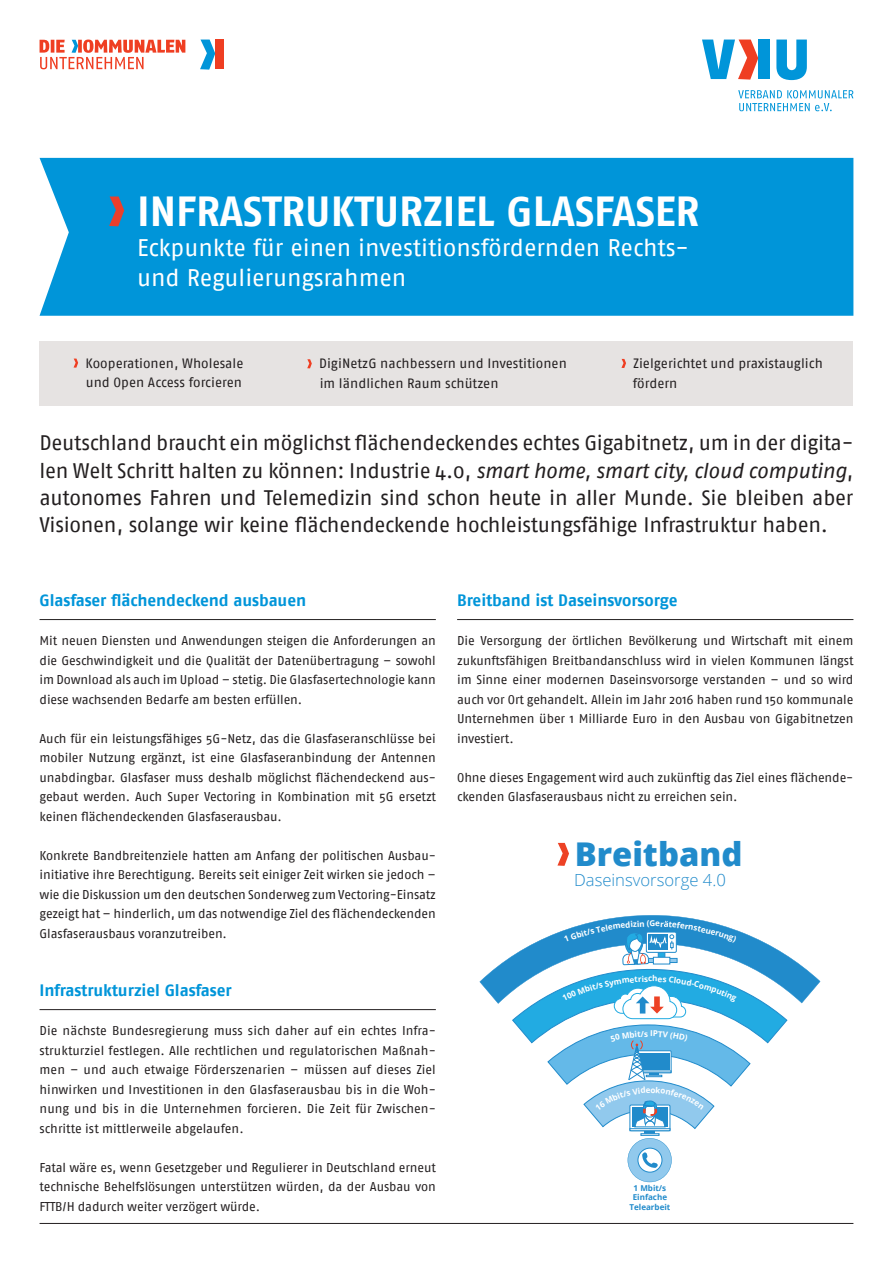
<style>
.page{position:relative;width:893px;height:1263px;background:#fff}
.page>*{position:absolute;margin:0;border:0;box-sizing:border-box;transform-origin:0 0}
.t1{font:700 42px "Fago No";color:#fff}
.t2{font:800 32.7px "Open Sans";color:#218bcb}
.t3{font:24px/30px "Fago No";letter-spacing:-.005em;color:#fff}
.t4{font:21px/27.3px "Fago No";letter-spacing:-.015em;color:#231f20;text-align:justify}
.t5{font:300 16.65px "Open Sans";color:#218bcb}
.t6{font:700 16.5px "Fago No";letter-spacing:-.005em;color:#0095d9}
.t7{font:13.5px/19.5px "Fago No Regular LF";color:#231f20}
.t8{font:12.75px/19.5px "Fago No";letter-spacing:-.01em;color:#231f20;text-align:justify}
.t9{font:700 8.1px/9.8px "Open Sans";color:#218bcb;text-align:center}
.t10{font:700 8.1px "Open Sans";color:#fff}
.s1{font-style:italic}
</style>
<div class="page">
<hr style="left:40px;top:1223px;width:813px;height:1px;background:#231f20">
<div style="left:40px;top:158px;width:813px;height:158px;background:#0095d9"></div>
<hr style="left:40px;top:619px;width:396px;height:1px;background:#231f20">
<hr style="left:40px;top:1009px;width:396px;height:1px;background:#231f20">
<hr style="left:457px;top:619px;width:396px;height:1px;background:#231f20">
<svg style="left:776px;top:40px;width:31px;height:40px"></svg>
<div style="left:758px;top:40px;width:12px;height:39px;background:#0095d9"></div>
<svg style="left:702px;top:40px;width:56px;height:40px"></svg>
<svg style="left:738px;top:90px;width:115px;height:21px"></svg>
<div style="left:215px;top:40px;width:9px;height:29px;background:#ef3e22"></div>
<svg style="left:200px;top:40px;width:15px;height:30px"></svg>
<svg style="left:40px;top:40px;width:145px;height:29px"></svg>
<svg style="left:109px;top:196px;width:15px;height:30px"></svg>
<div style="left:40px;top:341px;width:813px;height:65px;background:#e6e3e2"></div>
<svg style="left:74px;top:359px;width:4px;height:9px"></svg>
<svg style="left:307px;top:359px;width:5px;height:9px"></svg>
<svg style="left:621px;top:359px;width:5px;height:9px"></svg>
<svg style="left:557px;top:843px;width:12px;height:23px"></svg>
<svg style="left:479px;top:915px;width:341px;height:267px"></svg>
<h1 class="t1" style="left:137px;top:187px;width:564px">INFRASTRUKTURZIEL GLASFASER</h1>
<h3 class="t3" style="left:137px;top:232px;width:553px">Eckpunkte für einen investitionsfördernden Rechts&shy;und Regulierungsrahmen</h3>
<p class="t7" style="left:85px;top:353px;width:160px">Kooperationen, Wholesale und Open Access forcieren</p>
<p class="t7" style="left:319px;top:354px;width:249px">DigiNetzG nachbessern und Investitionen im ländlichen Raum schützen</p>
<p class="t7" style="left:633px;top:353px;width:192px">Zielgerichtet und praxistauglich fördern</p>
<p class="t4" style="left:40px;top:429px;width:815px">Deutschland braucht ein möglichst flächendeckendes echtes Gigabitnetz, um in der digita&shy;len Welt Schritt halten zu können: Industrie 4.0, <span class="s1">smart home, smart city, cloud computing</span>, autonomes Fahren und Telemedizin sind schon heute in aller Munde. Sie bleiben aber Visionen, solange wir keine flächendeckende hochleistungsfähige Infrastruktur haben.</p>
<p class="t6" style="left:40px;top:591px;width:268px">Glasfaser flächendeckend ausbauen</p>
<p class="t8" style="left:40px;top:631px;width:398px">Mit neuen Diensten und Anwendungen steigen die Anforderungen an die Geschwindigkeit und die Qualität der Datenübertragung – sowohl im Download als auch im Upload – stetig. Die Glasfasertechnologie kann diese wachsenden Bedarfe am besten erfüllen.</p>
<p class="t8" style="left:40px;top:729px;width:398px">Auch für ein leistungsfähiges 5G-Netz, das die Glasfaseranschlüsse bei mobiler Nutzung ergänzt, ist eine Glasfaseranbindung der Antennen unabdingbar. Glasfaser muss deshalb möglichst flächendeckend aus&shy;gebaut werden. Auch Super Vectoring in Kombination mit 5G ersetzt keinen flächendeckenden Glasfaserausbau.</p>
<p class="t8" style="left:40px;top:846px;width:398px">Konkrete Bandbreitenziele hatten am Anfang der politischen Ausbau&shy;initiative ihre Berechtigung. Bereits seit einiger Zeit wirken sie jedoch – wie die Diskussion um den deutschen Sonderweg zum Vectoring-Einsatz gezeigt hat – hinderlich, um das notwendige Ziel des flächendeckenden Glasfaserausbaus voranzutreiben.</p>
<p class="t6" style="left:40px;top:981px;width:194px">Infrastrukturziel Glasfaser</p>
<p class="t8" style="left:40px;top:1021px;width:398px">Die nächste Bundesregierung muss sich daher auf ein echtes Infra&shy;strukturziel festlegen. Alle rechtlichen und regulatorischen Maßnah&shy;men – und auch etwaige Förderszenarien – müssen auf dieses Ziel hinwirken und Investitionen in den Glasfaserausbau bis in die Woh&shy;nung und bis in die Unternehmen forcieren. Die Zeit für Zwischen&shy;schritte ist mittlerweile abgelaufen.</p>
<p class="t8" style="left:40px;top:1158px;width:398px">Fatal wäre es, wenn Gesetzgeber und Regulierer in Deutschland erneut technische Behelfslösungen unterstützen würden, da der Ausbau von FTTB/H dadurch weiter verzögert würde.</p>
<p class="t6" style="left:457px;top:591px;width:222px">Breitband ist Daseinsvorsorge</p>
<p class="t8" style="left:457px;top:631px;width:398px">Die Versorgung der örtlichen Bevölkerung und Wirtschaft mit einem zukunftsfähigen Breitbandanschluss wird in vielen Kommunen längst im Sinne einer modernen Daseinsvorsorge verstanden – und so wird auch vor Ort gehandelt. Allein im Jahr 2016 haben rund 150 kommunale Unternehmen über 1 Milliarde Euro in den Ausbau von Gigabitnetzen investiert.</p>
<p class="t8" style="left:457px;top:768px;width:398px">Ohne dieses Engagement wird auch zukünftig das Ziel eines flächende&shy;ckenden Glasfaserausbaus nicht zu erreichen sein.</p>
<h2 class="t2" style="left:575px;top:829px;width:169px">Breitband</h2>
<h3 class="t5" style="left:574px;top:868px;width:153px">Daseinsvorsorge 4.0</h3>
<p class="t10" style="left:649px;top:918px;width:7px">G</p>
<p class="t9" style="left:629px;top:1183px;width:42px">1 Mbit/s<br>Einfache<br>Telearbeit</p>
</div>
